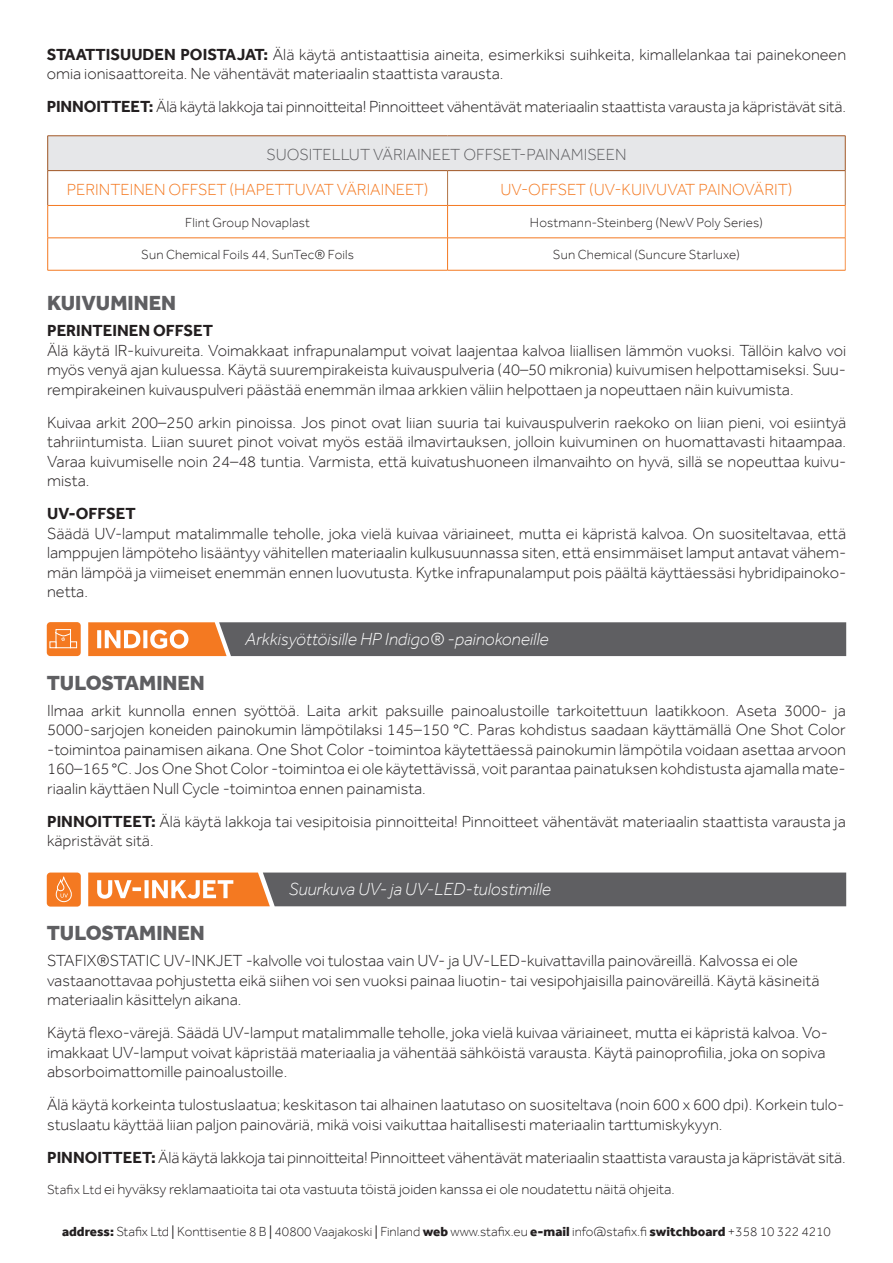
<style>
.page{position:relative;width:893px;height:1263px;background:#fff}
.page>*{position:absolute;margin:0;border:0;box-sizing:border-box;transform-origin:0 0}
.t1{font:800 21px "Effra";color:#5f5f62}
.t2{font:italic 300 18px "Effra";color:#fff}
.t3{font:300 16.5px/19.5px "Effra";color:#231f20}
.t4{font:300 16.5px "Effra";color:#f47921}
.t5{font:300 16.5px "Effra";color:#5f5f62}
.t6{font:700 16.5px "Effra";color:#231f20}
.t7{font:300 15px "Effra";color:#231f20}
.t8{font:300 13.5px "Effra";letter-spacing:.005em;color:#231f20}
.s1{font-weight:700}
.s2{font-size:13.5px}
.s3{font-weight:800}
.s4{font-family:"Helvetica Neue LT Std";font-weight:400}
</style>
<div class="page">
<svg style="left:88px;top:872px;width:758px;height:34px;background:#856e60"></svg>
<svg style="left:88px;top:622px;width:758px;height:34px;background:#7b6a60"></svg>
<div style="left:48px;top:136px;width:797px;height:35px;background:#e6e7e9"></div>
<hr style="left:47px;top:171px;width:1px;height:34px;background:#a15624">
<hr style="left:447px;top:171px;width:1px;height:34px;background:#b27446">
<hr style="left:845px;top:171px;width:1px;height:34px;background:#b27446">
<hr style="left:47px;top:136px;width:401px;height:1px;background:#a15624">
<hr style="left:47px;top:136px;width:1px;height:34px;background:#a15624">
<hr style="left:448px;top:136px;width:397px;height:1px;background:#a15624">
<hr style="left:845px;top:136px;width:1px;height:34px;background:#a15624">
<hr style="left:47px;top:170px;width:401px;height:1px;background:#a15624">
<hr style="left:448px;top:170px;width:397px;height:1px;background:#a15624">
<hr style="left:47px;top:206px;width:1px;height:32px;background:#f47921">
<hr style="left:47px;top:205px;width:401px;height:1px;background:#f47921">
<hr style="left:447px;top:206px;width:1px;height:32px;background:#f47921">
<hr style="left:448px;top:205px;width:397px;height:1px;background:#f47921">
<hr style="left:845px;top:206px;width:1px;height:32px;background:#f7944d">
<hr style="left:47px;top:238px;width:1px;height:32px;background:#f47921">
<hr style="left:47px;top:238px;width:401px;height:1px;background:#f47921">
<hr style="left:47px;top:270px;width:401px;height:1px;background:#f47921">
<hr style="left:447px;top:238px;width:1px;height:32px;background:#f47921">
<hr style="left:448px;top:238px;width:397px;height:1px;background:#f47921">
<hr style="left:845px;top:238px;width:1px;height:32px;background:#f7944d">
<hr style="left:448px;top:270px;width:397px;height:1px;background:#f47921">
<div style="left:47px;top:872px;width:34px;height:34px;background:#f47921;border-radius:4px"></div>
<svg style="left:55px;top:877px;width:17px;height:26px"></svg>
<div style="left:47px;top:622px;width:34px;height:34px;background:#f47921;border-radius:4px"></div>
<div style="left:56px;top:629px;width:15px;height:19px;border:1px solid #fff"></div>
<svg style="left:50px;top:641px;width:6px;height:7px"></svg>
<div style="left:70px;top:641px;width:7px;height:7px;background:#f47921;border:1px solid #fff"></div>
<svg style="left:56px;top:631px;width:15px;height:10px"></svg>
<p class="t3" style="left:47px;top:45px;width:801px"><span class="s1">STAATTISUUDEN POISTAJAT:</span> Älä käytä antistaattisia aineita, esimerkiksi suihkeita, kimallelankaa tai painekoneen omia ionisaattoreita. Ne vähentävät materiaalin staattista varausta.</p>
<p class="t3" style="left:47px;top:97px;width:801px"><span class="s1">PINNOITTEET:</span> Älä käytä lakkoja tai pinnoitteita! Pinnoitteet vähentävät materiaalin staattista varausta ja käpristävät sitä.</p>
<p class="t5" style="left:266px;top:145px;width:362px">SUOSITELLUT VÄRIAINEET OFFSET-PAINAMISEEN</p>
<p class="t4" style="left:67px;top:180px;width:363px">PERINTEINEN OFFSET (HAPETTUVAT VÄRIAINEET)</p>
<p class="t4" style="left:500px;top:180px;width:294px">UV-OFFSET (UV-KUIVUVAT PAINOVÄRIT)</p>
<p class="t8" style="left:185px;top:215px;width:126px">Flint Group Novaplast</p>
<p class="t8" style="left:530px;top:215px;width:235px">Hostmann-Steinberg (NewV Poly Series)</p>
<p class="t8" style="left:141px;top:247px;width:214px">Sun Chemical Foils 44, SunTec® Foils</p>
<p class="t8" style="left:553px;top:247px;width:188px">Sun Chemical (Suncure Starluxe)</p>
<p class="t1" style="left:47px;top:290px;width:130px">KUIVUMINEN</p>
<p class="t6" style="left:47px;top:321px;width:167px">PERINTEINEN OFFSET</p>
<p class="t3" style="left:47px;top:340px;width:801px;text-align:justify">Älä käytä IR-kuivureita. Voimakkaat infrapunalamput voivat laajentaa kalvoa liiallisen lämmön vuoksi. Tällöin kalvo voi myös venyä ajan kuluessa. Käytä suurempirakeista kuivauspulveria (40–50 mikronia) kuivumisen helpottamiseksi. Suu&shy;rempirakeinen kuivauspulveri päästää enemmän ilmaa arkkien väliin helpottaen ja nopeuttaen näin kuivumista.</p>
<p class="t3" style="left:47px;top:412px;width:801px;text-align:justify">Kuivaa arkit 200–250 arkin pinoissa. Jos pinot ovat liian suuria tai kuivauspulverin raekoko on liian pieni, voi esiintyä tahriintumista. Liian suuret pinot voivat myös estää ilmavirtauksen, jolloin kuivuminen on huomattavasti hitaampaa.<br>Varaa kuivumiselle noin 24–48 tuntia. Varmista, että kuivatushuoneen ilmanvaihto on hyvä, sillä se nopeuttaa kuivu&shy;mista.</p>
<p class="t6" style="left:47px;top:504px;width:90px">UV-OFFSET</p>
<p class="t3" style="left:47px;top:523px;width:801px;text-align:justify">Säädä UV-lamput matalimmalle teholle, joka vielä kuivaa väriaineet, mutta ei käpristä kalvoa. On suositeltavaa, että lamppujen lämpöteho lisääntyy vähitellen materiaalin kulkusuunnassa siten, että ensimmäiset lamput antavat vähem&shy;män lämpöä ja viimeiset enemmän ennen luovutusta. Kytke infrapunalamput pois päältä käyttäessäsi hybridipainoko&shy;netta.</p>
<p class="t1" style="left:47px;top:670px;width:160px">TULOSTAMINEN</p>
<p class="t2" style="left:245px;top:629px;width:305px">Arkkisyöttöisille HP Indigo® -painokoneille</p>
<p class="t3" style="left:47px;top:700px;width:800px;text-align:justify">Ilmaa arkit kunnolla ennen syöttöä. Laita arkit paksuille painoalustoille tarkoitettuun laatikkoon. Aseta 3000- ja 5000-sarjojen koneiden painokumin lämpötilaksi 145–150 °C. Paras kohdistus saadaan käyttämällä One Shot Color -toimintoa painamisen aikana. One Shot Color -toimintoa käytettäessä painokumin lämpötila voidaan asettaa arvoon 160–165 °C. Jos One Shot Color -toimintoa ei ole käytettävissä, voit parantaa painatuksen kohdistusta ajamalla mate&shy;riaalin käyttäen Null Cycle -toimintoa ennen painamista.</p>
<p class="t3" style="left:47px;top:811px;width:800px"><span class="s1">PINNOITTEET:</span> Älä käytä lakkoja tai vesipitoisia pinnoitteita! Pinnoitteet vähentävät materiaalin staattista varausta ja käpristävät sitä.</p>
<p class="t1" style="left:47px;top:920px;width:160px">TULOSTAMINEN</p>
<p class="t2" style="left:289px;top:879px;width:264px">Suurkuva UV- ja UV-LED-tulostimille</p>
<p class="t3" style="left:47px;top:951px;width:774px">STAFIX®STATIC UV-INKJET -kalvolle voi tulostaa vain UV- ja UV-LED-kuivattavilla painoväreillä. Kalvossa ei ole vastaanottavaa pohjustetta eikä siihen voi sen vuoksi painaa liuotin- tai vesipohjaisilla painoväreillä. Käytä käsineitä materiaalin käsittelyn aikana.</p>
<p class="t3" style="left:47px;top:1023px;width:782px">Käytä flexo-värejä. Säädä UV-lamput matalimmalle teholle, joka vielä kuivaa väriaineet, mutta ei käpristä kalvoa. Vo&shy;imakkaat UV-lamput voivat käpristää materiaalia ja vähentää sähköistä varausta. Käytä painoprofiilia, joka on sopiva absorboimattomille painoalustoille.</p>
<p class="t3" style="left:47px;top:1095px;width:799px">Älä käytä korkeinta tulostuslaatua; keskitason tai alhainen laatutaso on suositeltava (noin 600 x 600 dpi). Korkein tulo&shy;stuslaatu käyttää liian paljon painoväriä, mikä voisi vaikuttaa haitallisesti materiaalin tarttumiskykyyn.</p>
<p class="t3" style="left:47px;top:1147px;width:800px"><span class="s1">PINNOITTEET:</span> Älä käytä lakkoja tai pinnoitteita! Pinnoitteet vähentävät materiaalin staattista varausta ja käpristävät sitä.</p>
<p class="t7" style="left:47px;top:1180px;width:629px"><span class="s2">Stafix Ltd</span> ei hyväksy reklamaatioita tai ota vastuuta töistä joiden kanssa ei ole noudatettu näitä ohjeita.</p>
<p class="t8" style="left:62px;top:1224px;width:770px"><span class="s3">address:</span> Stafix Ltd <span class="s4">|</span> Konttisentie 8 B <span class="s4">|</span> 40800 Vaajakoski <span class="s4">|</span> Finland <span class="s3">web</span> www.stafix.eu <span class="s3">e-mail</span> info@stafix.fi <span class="s3">switchboard</span> +358 10 322 4210</p>
</div>
